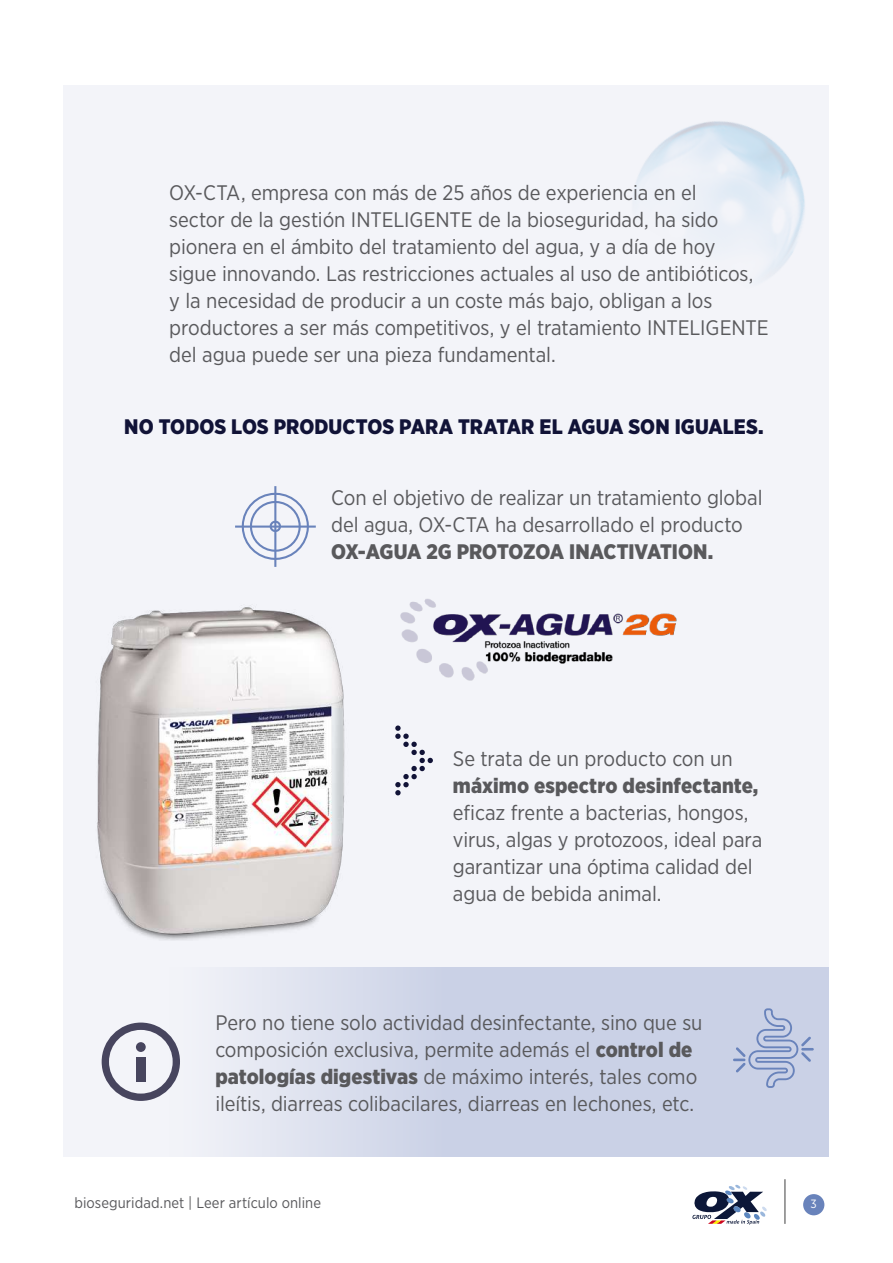
<style>
.page{position:relative;width:893px;height:1263px;background:#fff}
.page>*{position:absolute;margin:0;border:0;box-sizing:border-box;transform-origin:0 0}
.t1{font:21px/27px "Gotham Narrow";letter-spacing:-.005em;color:#59595c}
.t2{font:900 21px "Gotham Narrow";color:#59595c}
.t3{font:900 21px "Gotham Narrow";color:#111337}
.t4{font:15px "Gotham Narrow";letter-spacing:.005em;color:#59595c}
.t5{font:12px "Gotham Narrow";color:#fff}
.s1{font-weight:900}
</style>
<div class="page">
<div style="left:803px;top:1194px;width:21px;height:21px;background:#6983bb;border-radius:50%"></div>
<hr style="left:784px;top:1179px;width:2px;height:45px;background:#808080">
<div style="left:64px;top:85px;width:765px;height:1071px;background:#f3f4f9"></div>
<svg style="left:692px;top:1185px;width:75px;height:39px"></svg>
<img style="left:63px;top:593px;width:282px;height:347px">
<img style="left:635px;top:121px;width:170px;height:153px">
<div style="left:169px;top:967px;width:660px;height:189px;background:linear-gradient(to right,#e5e8f2,#c0c8e1)"></div>
<svg style="left:395px;top:725px;width:38px;height:70px"></svg>
<svg style="left:235px;top:486px;width:81px;height:81px"></svg>
<svg style="left:102px;top:1022px;width:78px;height:79px"></svg>
<div style="left:136px;top:1057px;width:10px;height:24px;background:#47455e"></div>
<div style="left:136px;top:1042px;width:10px;height:10px;background:#47455e;border-radius:50%"></div>
<svg style="left:733px;top:1008px;width:81px;height:80px;background:#bac4de"></svg>
<img style="left:400px;top:599px;width:277px;height:82px">
<p class="t1" style="left:169px;top:179px;width:601px">OX-CTA, empresa con más de 25 años de experiencia en el<br>sector de la gestión INTELIGENTE de la bioseguridad, ha sido pionera en el ámbito del tratamiento del agua, y a día de hoy<br>sigue innovando. Las restricciones actuales al uso de antibióticos, y la necesidad de producir a un coste más bajo, obligan a los productores a ser más competitivos, y el tratamiento INTELIGENTE del agua puede ser una pieza fundamental.</p>
<p class="t3" style="left:124px;top:413px;width:641px">NO TODOS LOS PRODUCTOS PARA TRATAR EL AGUA SON IGUALES.</p>
<p class="t1" style="left:331px;top:484px;width:433px">Con el objetivo de realizar un tratamiento global del agua, OX-CTA ha desarrollado el producto</p>
<p class="t2" style="left:331px;top:538px;width:384px">OX-AGUA 2G PROTOZOA INACTIVATION.</p>
<p class="t1" style="left:453px;top:745px;width:281px">Se trata de un producto con un</p>
<p class="t2" style="left:453px;top:772px;width:307px">máximo espectro desinfectante,</p>
<p class="t1" style="left:453px;top:799px;width:311px">eficaz frente a bacterias, hongos, virus, algas y protozoos, ideal para garantizar una óptima calidad del agua de bebida animal.</p>
<p class="t1" style="left:215px;top:1009px;width:489px">Pero no tiene solo actividad desinfectante, sino que su composición exclusiva, permite además el <span class="s1">control de patologías digestivas</span> de máximo interés, tales como ileítis, diarreas colibacilares, diarreas en lechones, etc.</p>
<p class="t4" style="left:74px;top:1193px;width:248px">bioseguridad.net | Leer artículo online</p>
<p class="t5" style="left:811px;top:1197px;width:8px">3</p>
</div>
